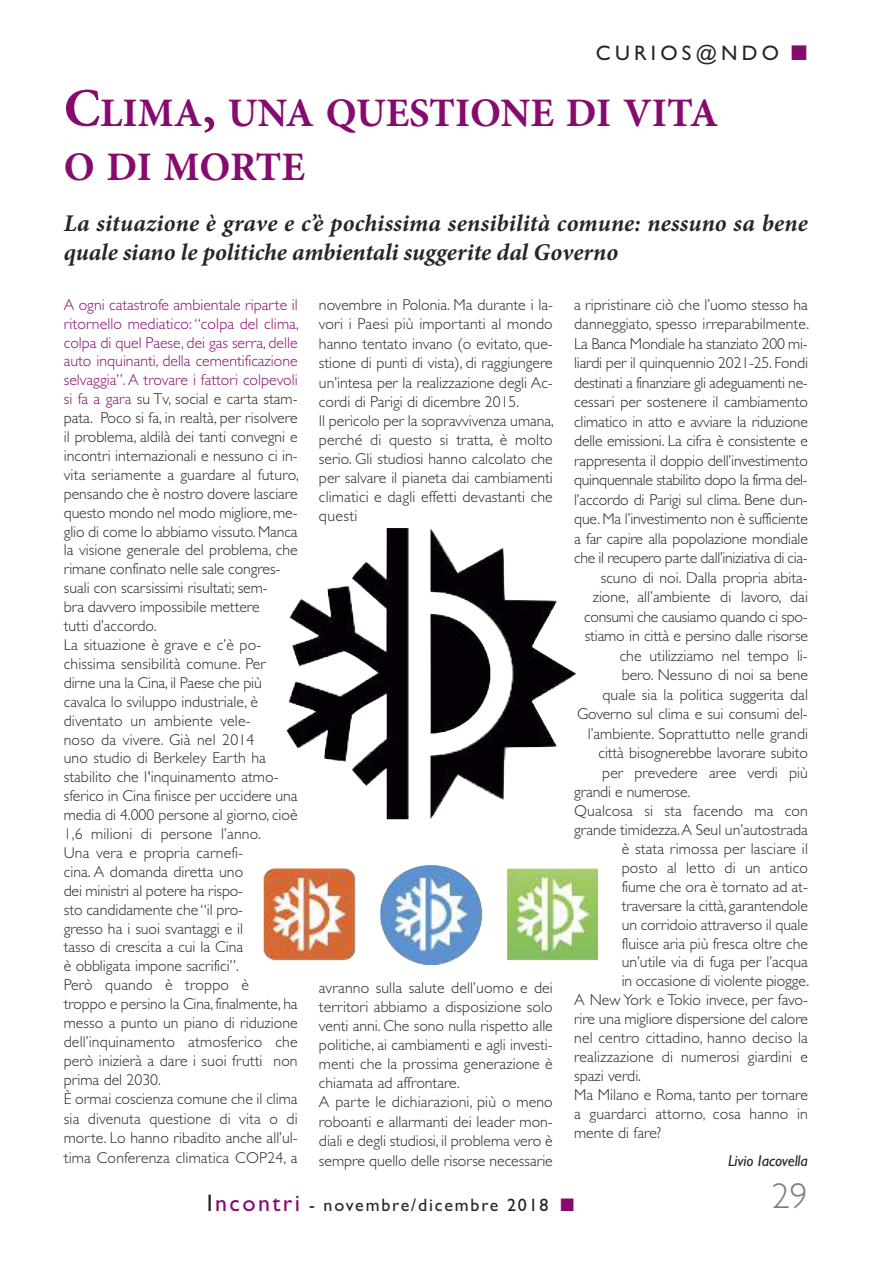
<style>
.page{position:relative;width:893px;height:1263px;background:#fff}
.page>*{position:absolute;margin:0;border:0;box-sizing:border-box;transform-origin:0 0}
.t1{font:700 40.5px/54px "Minion Pro";letter-spacing:-.005em;color:#870b6e}
.t2{font:300 36px "Gill Sans";color:#7d7d7d}
.t3{font:italic 700 24px/28.8px "Minion Pro";letter-spacing:.005em;color:#272627}
.t4{font:21px "Gill Sans";letter-spacing:.2em;color:#272627}
.t5{font:18px "Gill Sans";letter-spacing:.1em;color:#272627}
.t6{font:300 15.75px/18.9px "Gill Sans";color:#272627}
.t7{font:300 15.75px "Gill Sans";letter-spacing:-.02em;color:#272627}
.t8{font:italic 15.75px "Gill Sans";color:#272627}
.s1{color:#870b6e}
.s2{font-size:54px}
.s3{font-size:24px}
.s4{font-size:24px;color:#870b6e}
</style>
<div class="page">
<img style="left:264px;top:528px;width:334px;height:437px">
<h3 class="t4" style="left:596px;top:40px;width:213px">CURIOS@NDO <span class="s1">■</span></h3>
<h1 class="t1" style="left:64px;top:85px;width:656px"><span class="s2">C</span>LIMA<span class="s2">,</span> UNA QUESTIONE DI VITA<br>O DI MORTE</h1>
<h3 class="t3" style="left:64px;top:209px;width:746px">La situazione è grave e c’è pochissima sensibilità comune: nessuno sa bene quale siano le politiche ambientali suggerite dal Governo</h3>
<p class="t6" style="left:64px;top:294px;width:237px"><span class="s1">A ogni catastrofe ambientale riparte il ritornello mediatico: “colpa del clima, colpa di quel Paese, dei gas serra, delle auto inquinanti, della cementificazione selvaggia”. A trovare i fattori colpevoli si fa a gara</span> su Tv, social e carta stam&shy;pata. Poco si fa, in realtà, per risolvere il problema, aldilà dei tanti convegni e incontri internazionali e nessuno ci in&shy;vita seriamente a guardare al futuro, pensando che è nostro dovere lasciare questo mondo nel modo migliore, me&shy;glio di come lo abbiamo vissuto. Manca la visione generale del problema, che rimane confinato nelle sale congres&shy;suali con scarsissimi risultati; sem-<br>bra davvero impossibile mettere<br>tutti d’accordo.<br>La situazione è grave e c’è po&shy;chissima sensibilità comune. Per dirne una la Cina, il Paese che più cavalca lo sviluppo industriale, è diventato un ambiente vele-<br>noso da vivere. Già nel 2014<br>uno studio di Berkeley Earth ha stabilito che l'inquinamento atmo&shy;sferico in Cina finisce per uccidere una media di 4.000 persone al giorno, cioè 1,6 milioni di persone l’anno.<br>Una vera e propria carnefi-<br>cina. A domanda diretta uno<br>dei ministri al potere ha rispo-<br>sto candidamente che “il pro-<br>gresso ha i suoi svantaggi e il<br>tasso di crescita a cui la Cina<br>è obbligata impone sacrifici”.<br>Però quando è troppo è<br>troppo e persino la Cina, finalmente, ha messo a punto un piano di riduzione dell’inquinamento atmosferico che però inizierà a dare i suoi frutti non prima del 2030.<br>È ormai coscienza comune che il clima sia divenuta questione di vita o di morte. Lo hanno ribadito anche all’ul&shy;tima Conferenza climatica COP24, a</p>
<p class="t6" style="left:319px;top:294px;width:237px">novembre in Polonia. Ma durante i la&shy;vori i Paesi più importanti al mondo hanno tentato invano (o evitato, que&shy;stione di punti di vista), di raggiungere un’intesa per la realizzazione degli Ac&shy;cordi di Parigi di dicembre 2015.<br>Il pericolo per la sopravvivenza umana, perché di questo si tratta, è molto serio. Gli studiosi hanno calcolato che per salvare il pianeta dai cambiamenti climatici e dagli effetti devastanti che questi</p>
<p class="t6" style="left:319px;top:978px;width:235px">avranno sulla salute dell’uomo e dei territori abbiamo a disposizione solo venti anni. Che sono nulla rispetto alle politiche, ai cambiamenti e agli investi&shy;menti che la prossima generazione è chiamata ad affrontare.<br>A parte le dichiarazioni, più o meno roboanti e allarmanti dei leader mon&shy;diali e degli studiosi, il problema vero è sempre quello delle risorse necessarie</p>
<p class="t6" style="left:574px;top:294px;width:235px">a ripristinare ciò che l’uomo stesso ha</p>
<p class="t6" style="left:574px;top:314px;width:237px">danneggiato, spesso irreparabilmente.</p>
<p class="t6" style="left:574px;top:333px;width:235px">La Banca Mondiale ha stanziato 200 mi-</p>
<p class="t6" style="left:574px;top:353px;width:235px">liardi per il quinquennio 2021-25. Fondi</p>
<p class="t7" style="left:574px;top:370px;width:235px">destinati a finanziare gli adeguamenti ne-</p>
<p class="t6" style="left:574px;top:392px;width:235px">cessari per sostenere il cambiamento</p>
<p class="t6" style="left:574px;top:411px;width:235px">climatico in atto e avviare la riduzione</p>
<p class="t6" style="left:574px;top:431px;width:235px">delle emissioni. La cifra è consistente e</p>
<p class="t6" style="left:574px;top:450px;width:235px">rappresenta il doppio dell’investimento</p>
<p class="t7" style="left:574px;top:468px;width:235px">quinquennale stabilito dopo la firma del-</p>
<p class="t6" style="left:574px;top:489px;width:235px">l’accordo di Parigi sul clima. Bene dun-</p>
<p class="t6" style="left:574px;top:509px;width:235px">que. Ma l’investimento non è sufficiente</p>
<p class="t6" style="left:574px;top:528px;width:235px">a far capire alla popolazione mondiale</p>
<p class="t7" style="left:574px;top:546px;width:235px">che il recupero parte dall’iniziativa di cia-</p>
<p class="t6" style="left:601px;top:567px;width:208px">scuno di noi. Dalla propria abita-</p>
<p class="t6" style="left:593px;top:587px;width:217px">zione, all’ambiente di lavoro, dai</p>
<p class="t6" style="left:584px;top:606px;width:225px">consumi che causiamo quando ci spo-</p>
<p class="t6" style="left:585px;top:626px;width:225px">stiamo in città e persino dalle risorse</p>
<p class="t6" style="left:620px;top:645px;width:190px">che utilizziamo nel tempo li-</p>
<p class="t6" style="left:622px;top:665px;width:188px">bero. Nessuno di noi sa bene</p>
<p class="t6" style="left:603px;top:684px;width:207px">quale sia la politica suggerita dal</p>
<p class="t6" style="left:577px;top:704px;width:232px">Governo sul clima e sui consumi del-</p>
<p class="t6" style="left:588px;top:723px;width:222px">l’ambiente. Soprattutto nelle grandi</p>
<p class="t6" style="left:599px;top:743px;width:211px">città bisognerebbe lavorare subito</p>
<p class="t6" style="left:602px;top:762px;width:207px">per prevedere aree verdi più</p>
<p class="t6" style="left:574px;top:782px;width:118px">grandi e numerose.</p>
<p class="t6" style="left:574px;top:801px;width:235px">Qualcosa si sta facendo ma con</p>
<p class="t6" style="left:574px;top:820px;width:235px">grande timidezza.A Seul un’autostrada</p>
<p class="t6" style="left:622px;top:839px;width:188px">è stata rimossa per lasciare il</p>
<p class="t6" style="left:622px;top:857px;width:188px">posto al letto di un antico</p>
<p class="t6" style="left:622px;top:876px;width:188px">fiume che ora è tornato ad at-</p>
<p class="t6" style="left:622px;top:895px;width:188px">traversare la città, garantendole</p>
<p class="t6" style="left:622px;top:914px;width:188px">un corridoio attraverso il quale</p>
<p class="t6" style="left:622px;top:933px;width:188px">fluisce aria più fresca oltre che</p>
<p class="t6" style="left:622px;top:952px;width:188px">un’utile via di fuga per l’acqua</p>
<p class="t6" style="left:622px;top:971px;width:189px">in occasione di violente piogge.</p>
<p class="t6" style="left:574px;top:990px;width:235px">A New York e Tokio invece, per favo-</p>
<p class="t6" style="left:574px;top:1009px;width:235px">rire una migliore dispersione del calore</p>
<p class="t6" style="left:574px;top:1028px;width:235px">nel centro cittadino, hanno deciso la</p>
<p class="t6" style="left:574px;top:1046px;width:235px">realizzazione di numerosi giardini e</p>
<p class="t6" style="left:574px;top:1065px;width:68px">spazi verdi.</p>
<p class="t6" style="left:574px;top:1084px;width:235px">Ma Milano e Roma, tanto per tornare</p>
<p class="t6" style="left:574px;top:1103px;width:235px">a guardarci attorno, cosa hanno in</p>
<p class="t6" style="left:574px;top:1122px;width:89px">mente di fare?</p>
<p class="t8" style="left:728px;top:1151px;width:81px">Livio Iacovella</p>
<p class="t5" style="left:207px;top:1194px;width:369px"><span class="s3">I</span><span class="s4">ncontri</span> - novembre/dicembre 2018 <span class="s1">■</span></p>
<h2 class="t2" style="left:772px;top:1168px;width:37px">29</h2>
</div>
